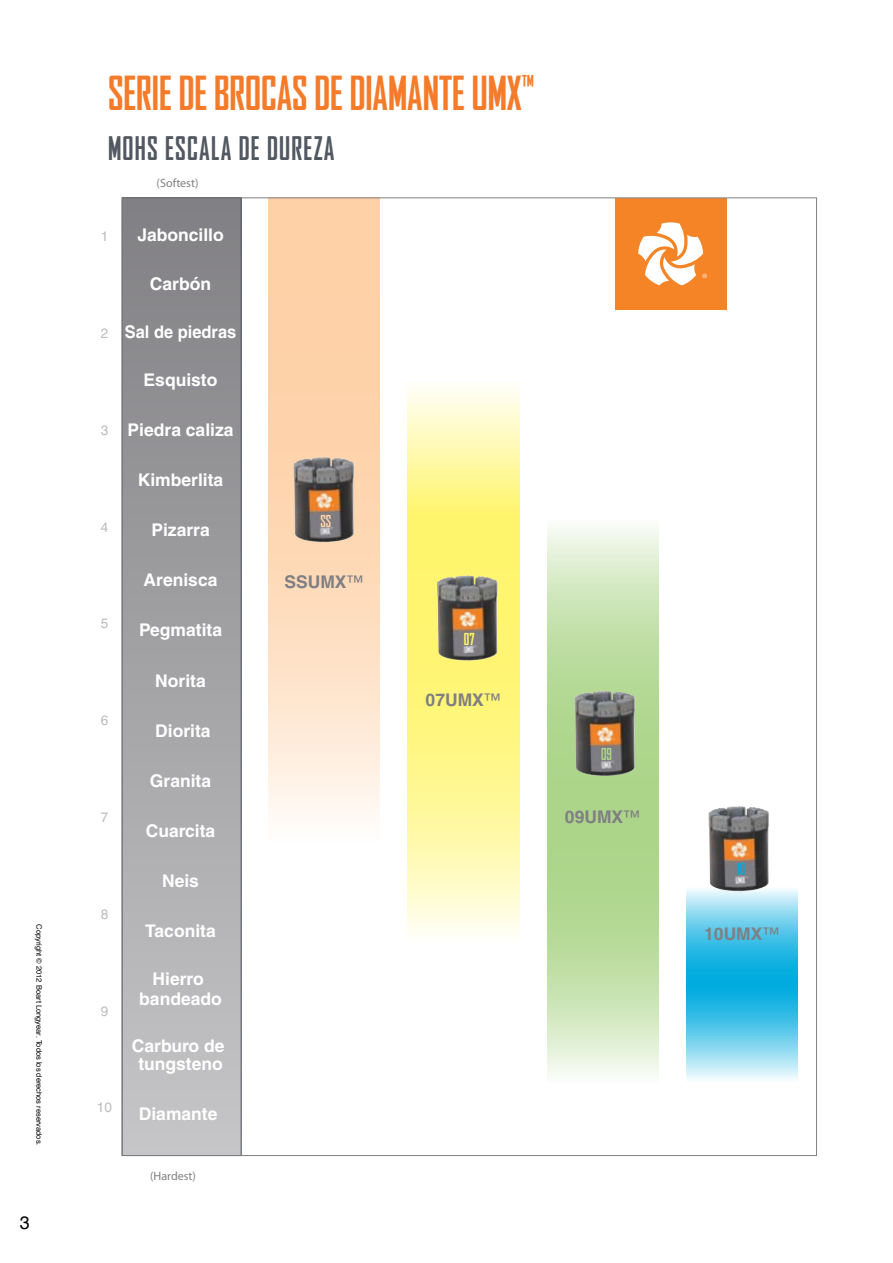
<style>
.page{position:relative;width:893px;height:1263px;background:#fff}
.page>*{position:absolute;margin:0;border:0;box-sizing:border-box;transform-origin:0 0}
.t1{font:700 condensed 45px "Agency FB";color:#f47b29}
.t2{font:700 condensed 31.2px "Agency FB";letter-spacing:.04em;color:#525861}
.t3{font:18px "Helvetica";color:#000}
.t4{font:700 17.55px/19.6px "Helvetica";color:#fff;text-align:center}
.t5{font:700 17.55px "Helvetica";color:#fff;scale:.94 1}
.t6{font:700 17.4px "Helvetica";color:#807f83}
.t7{font:700 condensed 15.9px "Agency FB";color:#fff56d}
.t8{font:700 condensed 15.9px "Agency FB";color:#acd58a}
.t9{font:700 condensed 15.9px "Agency FB";color:#00abdf}
.t10{font:700 condensed 15.75px "Agency FB";color:#fed1a7}
.t11{font:13.65px "Helvetica";color:#bcbbbd}
.t12{font:12px "Helvetica Neue";color:#807f83}
.t13{font:7.5px "Helvetica";color:#000}
.s1{font-weight:400}
</style>
<div class="page">
<div style="left:615px;top:198px;width:111px;height:111px;background:#f58426"></div>
<svg style="left:638px;top:222px;width:69px;height:63px"></svg>
<svg style="left:269px;top:199px;width:111px;height:619px;background:#fedbbb"></svg>
<svg style="left:408px;top:389px;width:111px;height:546px;background:#fff79a"></svg>
<svg style="left:547px;top:527px;width:111px;height:548px;background:#c2e0a9"></svg>
<svg style="left:686px;top:889px;width:112px;height:191px;background:#5ecaeb"></svg>
<div style="left:122px;top:198px;width:119px;height:957px;background:linear-gradient(to bottom,#817f83,#c6c5c7)"></div>
<img style="left:293px;top:457px;width:61px;height:85px">
<img style="left:437px;top:575px;width:61px;height:86px">
<img style="left:574px;top:691px;width:61px;height:85px">
<img style="left:708px;top:806px;width:61px;height:85px">
<p class="t13" style="left:45px;top:924px;width:223px;rotate:90deg">Copyright © 2012 Boart Longyear. Todos los derechos reservados.</p>
<p class="t3" style="left:20px;top:1209px;width:12px">3</p>
<h1 class="t1" style="left:108px;top:66px;width:428px">SERIE DE BROCAS DE DIAMANTE UMX<sup>™</sup></h1>
<h2 class="t2" style="left:108px;top:130px;width:228px">MOHS ESCALA DE DUREZA</h2>
<p class="t12" style="left:157px;top:176px;width:43px">(Softest)</p>
<p class="t11" style="left:101px;top:228px;width:9px">1</p>
<p class="t11" style="left:101px;top:325px;width:9px">2</p>
<p class="t11" style="left:101px;top:422px;width:9px">3</p>
<p class="t11" style="left:101px;top:519px;width:9px">4</p>
<p class="t11" style="left:101px;top:616px;width:9px">5</p>
<p class="t11" style="left:101px;top:712px;width:9px">6</p>
<p class="t11" style="left:101px;top:809px;width:9px">7</p>
<p class="t11" style="left:101px;top:906px;width:9px">8</p>
<p class="t11" style="left:101px;top:1003px;width:9px">9</p>
<p class="t11" style="left:97px;top:1100px;width:17px">10</p>
<p class="t4" style="left:137px;top:225px;width:88px">Jaboncillo</p>
<p class="t4" style="left:150px;top:273px;width:63px">Carbón</p>
<p class="t5" style="left:125px;top:321px;width:120px">Sal de piedras</p>
<p class="t4" style="left:144px;top:370px;width:75px">Esquisto</p>
<p class="t4" style="left:128px;top:420px;width:107px">Piedra caliza</p>
<p class="t4" style="left:138px;top:470px;width:87px">Kimberlita</p>
<p class="t4" style="left:151px;top:520px;width:60px">Pizarra</p>
<p class="t4" style="left:144px;top:570px;width:75px">Arenisca</p>
<p class="t4" style="left:139px;top:620px;width:85px">Pegmatita</p>
<p class="t4" style="left:155px;top:670px;width:52px">Norita</p>
<p class="t4" style="left:155px;top:720px;width:57px">Diorita</p>
<p class="t4" style="left:150px;top:770px;width:63px">Granita</p>
<p class="t4" style="left:146px;top:820px;width:71px">Cuarcita</p>
<p class="t4" style="left:162px;top:870px;width:38px">Neis</p>
<p class="t4" style="left:145px;top:920px;width:72px">Taconita</p>
<p class="t4" style="left:139px;top:969px;width:84px">Hierro bandeado</p>
<p class="t4" style="left:132px;top:1036px;width:94px;line-height:18.1px">Carburo de tungsteno</p>
<p class="t4" style="left:139px;top:1103px;width:80px">Diamante</p>
<p class="t12" style="left:150px;top:1168px;width:47px">(Hardest)</p>
<p class="t10" style="left:320px;top:512px;width:12px">SS</p>
<p class="t6" style="left:284px;top:571px;width:81px">SSUMX<span class="s1">™</span></p>
<p class="t7" style="left:464px;top:630px;width:12px">07</p>
<p class="t6" style="left:426px;top:689px;width:77px">07UMX<span class="s1">™</span></p>
<p class="t8" style="left:601px;top:745px;width:12px">09</p>
<p class="t6" style="left:565px;top:806px;width:77px">09UMX<span class="s1">™</span></p>
<p class="t9" style="left:737px;top:860px;width:10px">10</p>
<p class="t6" style="left:704px;top:924px;width:77px">10UMX<span class="s1">™</span></p>
</div>
